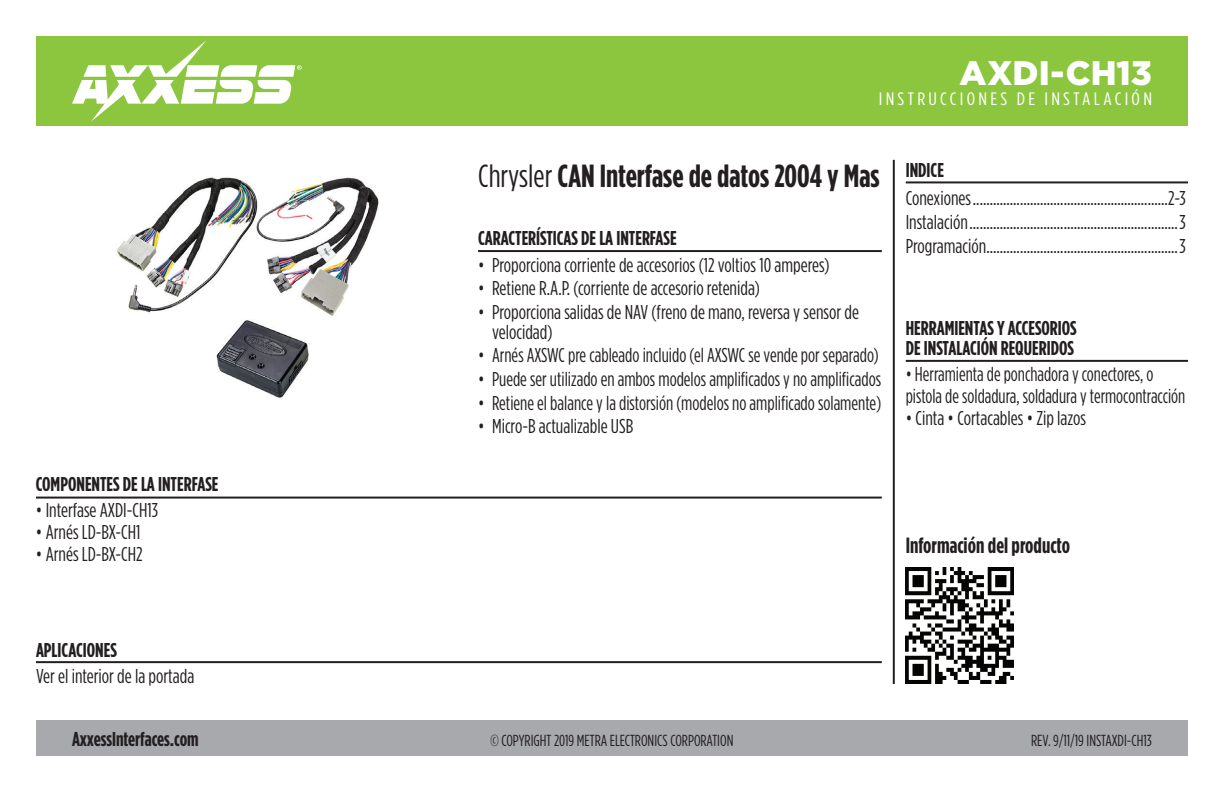
<style>
.page{position:relative;width:1224px;height:792px;background:#fff}
.page>*{position:absolute;margin:0;border:0;box-sizing:border-box;transform-origin:0 0}
.t1{font:900 34px "Gotham";letter-spacing:.005em;color:#fff}
.t2{font:700 32px "Gotham Condensed";color:#231f20}
.t3{font:700 22px "Gotham Condensed";color:#231f20}
.t4{font:20px/24px "Gotham Condensed";color:#231f20;text-align:justify}
.t5{font:700 20px/20px "Gotham Condensed";color:#231f20}
.t6{font:20px/22px "Gotham Condensed";color:#231f20;scale:.95 1}
.t7{font:18px "Gotham Condensed";letter-spacing:.16em;color:#fff;scale:1.14 1}
.t8{font:16px "Gotham Condensed";color:#231f20}
.s1{font-weight:400}
</style>
<div class="page">
<div style="left:36px;top:720px;width:1152px;height:36px;background:#a8a9ad"></div>
<hr style="left:893px;top:160px;width:2px;height:524px;background:#231f20">
<div style="left:36px;top:36px;width:1152px;height:90px;background:#8bc63e"></div>
<svg style="left:72px;top:40px;width:230px;height:82px"></svg>
<img style="left:906px;top:568px;width:107px;height:116px">
<hr style="left:478px;top:250px;width:404px;height:2px;background:#231f20">
<hr style="left:36px;top:497px;width:846px;height:2px;background:#231f20">
<hr style="left:906px;top:360px;width:282px;height:2px;background:#231f20">
<hr style="left:906px;top:181px;width:282px;height:2px;background:#231f20">
<hr style="left:36px;top:661px;width:846px;height:2px;background:#231f20">
<img style="left:116px;top:177px;width:263px;height:222px">
<h1 class="t1" style="left:960px;top:53px;width:194px">AXDI-CH13</h1>
<p class="t7" style="left:879px;top:89px;width:241px">INSTRUCCIONES DE INSTALACIÓN</p>
<p class="t5" style="left:36px;top:474px;width:184px">COMPONENTES DE LA INTERFASE</p>
<p class="t4" style="left:36px;top:498px;width:124px">• Interfase AXDI-CH13</p>
<p class="t4" style="left:36px;top:520px;width:106px">• Arnés LD-BX-CH1</p>
<p class="t4" style="left:36px;top:542px;width:108px">• Arnés LD-BX-CH2</p>
<p class="t5" style="left:36px;top:639px;width:82px">APLICACIONES</p>
<p class="t4" style="left:36px;top:664px;width:160px">Ver el interior de la portada</p>
<h2 class="t2" style="left:478px;top:158px;width:403px"><span class="s1">Chrysler</span> CAN Interfase de datos 2004 y Mas</h2>
<p class="t5" style="left:478px;top:227px;width:200px">CARACTERÍSTICAS DE LA INTERFASE</p>
<p class="t4" style="left:478px;top:252px;width:353px">• Proporciona corriente de accesorios (12 voltios 10 amperes)</p>
<p class="t4" style="left:478px;top:276px;width:283px">• Retiene R.A.P. (corriente de accesorio retenida)</p>
<p class="t4" style="left:492px;top:301px;width:369px;line-height:20px;text-indent:-14px">• Proporciona salidas de NAV (freno de mano, reversa y sensor de velocidad)</p>
<p class="t4" style="left:478px;top:343px;width:402px">• Arnés AXSWC pre cableado incluido (el AXSWC se vende por separado)</p>
<p class="t4" style="left:478px;top:367px;width:405px">• Puede ser utilizado en ambos modelos amplificados y no amplificados</p>
<p class="t4" style="left:478px;top:390px;width:405px">• Retiene el balance y la distorsión (modelos no amplificado solamente)</p>
<p class="t4" style="left:478px;top:414px;width:157px">• Micro-B actualizable USB</p>
<p class="t5" style="left:906px;top:159px;width:40px">INDICE</p>
<p class="t4" style="left:906px;top:185px;width:281px">Conexiones..........................................................2-3<br>Instalación..............................................................3<br>Programación.........................................................3</p>
<p class="t5" style="left:906px;top:317px;width:172px">HERRAMIENTAS Y ACCESORIOS<br>DE INSTALACIÓN REQUERIDOS</p>
<p class="t6" style="left:906px;top:363px;width:296px">• Herramienta de ponchadora y conectores, o pistola de soldadura, soldadura y termocontracción</p>
<p class="t4" style="left:906px;top:406px;width:182px">• Cinta • Cortacables • Zip lazos</p>
<p class="t3" style="left:906px;top:533px;width:166px">Información del producto</p>
<p class="t5" style="left:72px;top:729px;width:128px">AxxessInterfaces.com</p>
<p class="t8" style="left:491px;top:732px;width:244px">© COPYRIGHT 2019 METRA ELECTRONICS CORPORATION</p>
<p class="t8" style="left:1031px;top:732px;width:122px">REV. 9/11/19 INSTAXDI-CH13</p>
</div>
